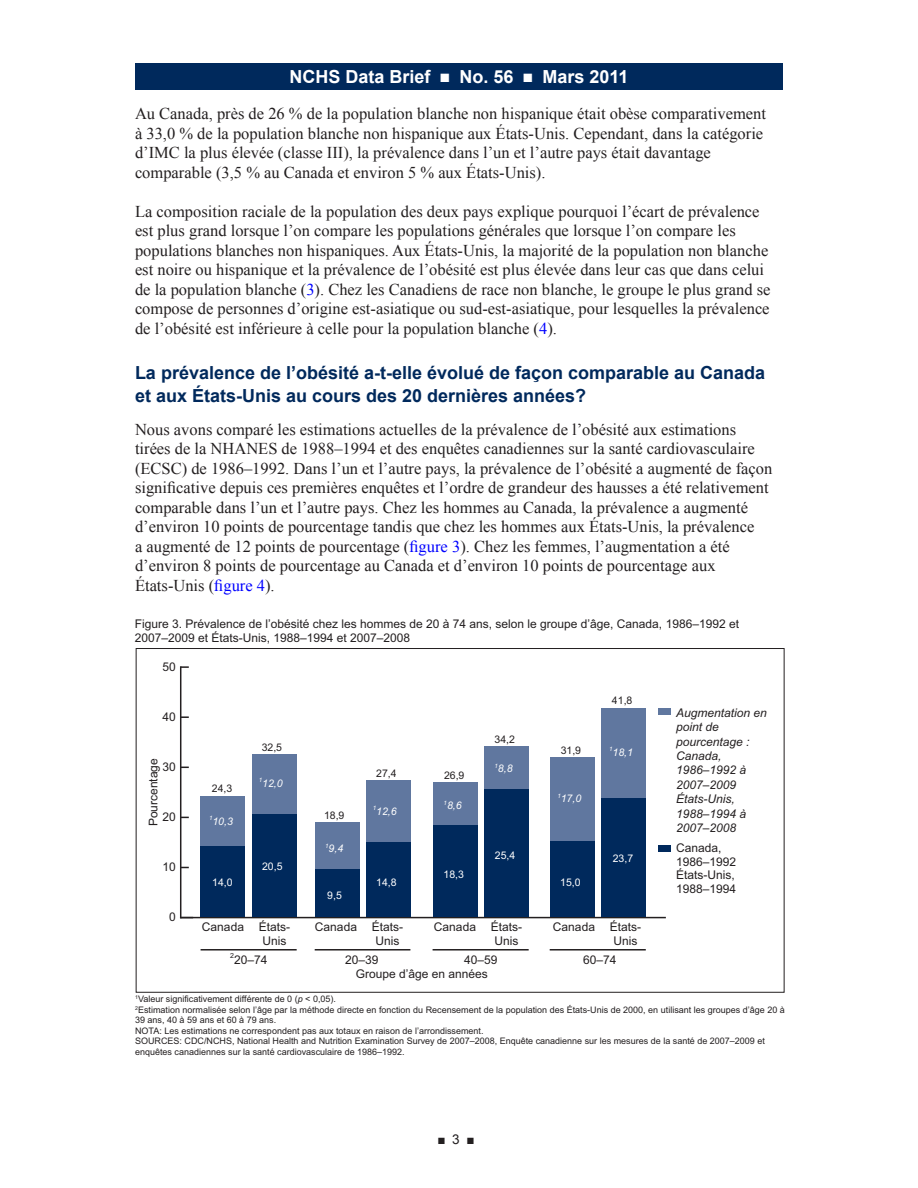
<style>
.page{position:relative;width:918px;height:1188px;background:#fff}
.page>*{position:absolute;margin:0;border:0;box-sizing:border-box;transform-origin:0 0}
.Heading_2{font:700 18px/22.5px "Arial";color:#00295c}
.t1{font:700 18px "Arial";color:#fff}
.t2{font:16.5px/19.5px "Times New Roman";color:#231f20}
.t3{font:13.5px "Arial";color:#231f20}
.t4{font:12px/13.5px "Arial";color:#231f20}
.t5{font:italic 12px/14.4px "Arial";color:#231f20}
.t6{font:italic 10.5px "Arial";color:#fff}
.t7{font:10.5px "Arial";color:#231f20}
.t8{font:10.5px "Arial";color:#fff}
.t9{font:9px/10.5px "Arial";color:#231f20}
.s1{color:#00f}
.s2{font-style:italic}
</style>
<div class="page">
<div style="left:135px;top:63px;width:648px;height:27px;background:#00295c"></div>
<hr style="left:181px;top:917px;width:484px;height:1px;background:#231f20">
<hr style="left:180px;top:667px;width:1px;height:251px;background:#231f20">
<svg style="left:181px;top:716px;width:8px;height:2px"></svg>
<svg style="left:180px;top:666px;width:9px;height:2px"></svg>
<div style="left:201px;top:796px;width:44px;height:51px;background:#60779f"></div>
<div style="left:252px;top:755px;width:45px;height:60px;background:#60779f"></div>
<div style="left:315px;top:823px;width:44px;height:47px;background:#60779f"></div>
<div style="left:366px;top:780px;width:45px;height:63px;background:#60779f"></div>
<div style="left:433px;top:783px;width:45px;height:43px;background:#60779f"></div>
<div style="left:484px;top:746px;width:45px;height:44px;background:#60779f"></div>
<div style="left:550px;top:757px;width:45px;height:85px;background:#60779f"></div>
<div style="left:601px;top:708px;width:45px;height:91px;background:#60779f"></div>
<div style="left:201px;top:847px;width:44px;height:70px;background:#00295c"></div>
<div style="left:252px;top:814px;width:45px;height:103px;background:#00295c"></div>
<div style="left:315px;top:869px;width:44px;height:48px;background:#00295c"></div>
<div style="left:366px;top:843px;width:45px;height:74px;background:#00295c"></div>
<div style="left:433px;top:825px;width:45px;height:92px;background:#00295c"></div>
<div style="left:484px;top:790px;width:45px;height:127px;background:#00295c"></div>
<div style="left:550px;top:842px;width:45px;height:75px;background:#00295c"></div>
<div style="left:601px;top:798px;width:45px;height:119px;background:#00295c"></div>
<hr style="left:201px;top:949px;width:96px;height:2px;background:#231f20">
<hr style="left:315px;top:949px;width:95px;height:2px;background:#231f20">
<hr style="left:433px;top:949px;width:96px;height:2px;background:#231f20">
<hr style="left:550px;top:949px;width:96px;height:2px;background:#231f20">
<div style="left:658px;top:845px;width:12px;height:7px;background:#00295c"></div>
<div style="left:658px;top:708px;width:12px;height:7px;background:#60779f"></div>
<p class="t1" style="left:290px;top:65px;width:340px">NCHS Data Brief ■ No. 56 ■ Mars 2011</p>
<p class="t2" style="left:135px;top:104px;width:633px">Au Canada, près de 26 % de la population blanche non hispanique était obèse comparativement à 33,0 % de la population blanche non hispanique aux États-Unis. Cependant, dans la catégorie d’IMC la plus élevée (classe III), la prévalence dans l’un et l’autre pays était davantage comparable (3,5 % au Canada et environ 5 % aux États-Unis).</p>
<p class="t2" style="left:135px;top:201px;width:637px">La composition raciale de la population des deux pays explique pourquoi l’écart de prévalence est plus grand lorsque l’on compare les populations générales que lorsque l’on compare les populations blanches non hispaniques. Aux États-Unis, la majorité de la population non blanche est noire ou hispanique et la prévalence de l’obésité est plus élevée dans leur cas que dans celui de la population blanche (<span class="s1">3</span>). Chez les Canadiens de race non blanche, le groupe le plus grand se compose de personnes d’origine est-asiatique ou sud-est-asiatique, pour lesquelles la prévalence de l’obésité est inférieure à celle pour la population blanche (<span class="s1">4</span>).</p>
<p class="Heading_2" style="left:135px;top:362px;width:632px">La prévalence de l’obésité a-t-elle évolué de façon comparable au Canada et aux États-Unis au cours des 20 dernières années?</p>
<p class="t2" style="left:135px;top:419px;width:639px">Nous avons comparé les estimations actuelles de la prévalence de l’obésité aux estimations tirées de la NHANES de 1988–1994 et des enquêtes canadiennes sur la santé cardiovasculaire (ECSC) de 1986–1992. Dans l’un et l’autre pays, la prévalence de l’obésité a augmenté de façon significative depuis ces premières enquêtes et l’ordre de grandeur des hausses a été relativement comparable dans l’un et l’autre pays. Chez les hommes au Canada, la prévalence a augmenté d’environ 10 points de pourcentage tandis que chez les hommes aux États-Unis, la prévalence<br>a augmenté de 12 points de pourcentage (<span class="s1">figure 3</span>). Chez les femmes, l’augmentation a été d’environ 8 points de pourcentage au Canada et d’environ 10 points de pourcentage aux États-Unis (<span class="s1">figure 4</span>).</p>
<p class="t4" style="left:135px;top:618px;width:606px">Figure 3. Prévalence de l’obésité chez les hommes de 20 à 74 ans, selon le groupe d’âge, Canada, 1986–1992 et<br>2007–2009 et États-Unis, 1988–1994 et 2007–2008</p>
<p class="t4" style="left:163px;top:660px;width:15px">50</p>
<p class="t4" style="left:163px;top:710px;width:15px">40</p>
<p class="t4" style="left:147px;top:826px;width:70px;rotate:-90deg">Pourcentage</p>
<p class="t4" style="left:163px;top:760px;width:15px">30</p>
<p class="t4" style="left:163px;top:810px;width:15px">20</p>
<p class="t4" style="left:163px;top:860px;width:15px">10</p>
<p class="t4" style="left:169px;top:910px;width:8px">0</p>
<p class="t7" style="left:212px;top:781px;width:22px">24,3</p>
<p class="t6" style="left:209px;top:815px;width:25px"><sup>1</sup>10,3</p>
<p class="t8" style="left:212px;top:876px;width:22px">14,0</p>
<p class="t7" style="left:262px;top:740px;width:22px">32,5</p>
<p class="t6" style="left:259px;top:776px;width:25px"><sup>1</sup>12,0</p>
<p class="t8" style="left:262px;top:859px;width:22px">20,5</p>
<p class="t4" style="left:263px;top:920px;width:29px;text-indent:-61px">Canada États-<br>Unis</p>
<p class="t4" style="left:230px;top:953px;width:39px"><sup>2</sup>20–74</p>
<p class="t7" style="left:324px;top:809px;width:22px">18,9</p>
<p class="t6" style="left:325px;top:842px;width:19px"><sup>1</sup>9,4</p>
<p class="t8" style="left:327px;top:889px;width:16px">9,5</p>
<p class="t7" style="left:376px;top:766px;width:22px">27,4</p>
<p class="t6" style="left:373px;top:805px;width:25px"><sup>1</sup>12,6</p>
<p class="t8" style="left:376px;top:875px;width:22px">14,8</p>
<p class="t4" style="left:376px;top:920px;width:29px;text-indent:-61px">Canada États-<br>Unis</p>
<p class="t4" style="left:345px;top:953px;width:35px">20–39</p>
<p class="t7" style="left:444px;top:769px;width:22px">26,9</p>
<p class="t6" style="left:444px;top:799px;width:19px"><sup>1</sup>8,6</p>
<p class="t8" style="left:444px;top:867px;width:22px">18,3</p>
<p class="t7" style="left:495px;top:732px;width:22px">34,2</p>
<p class="t6" style="left:495px;top:762px;width:20px"><sup>1</sup>8,8</p>
<p class="t8" style="left:495px;top:849px;width:22px">25,4</p>
<p class="t4" style="left:495px;top:920px;width:29px;text-indent:-61px">Canada États-<br>Unis</p>
<p class="t4" style="left:464px;top:953px;width:35px">40–59</p>
<p class="t4" style="left:356px;top:967px;width:134px">Groupe d’âge en années</p>
<p class="t7" style="left:561px;top:743px;width:22px">31,9</p>
<p class="t6" style="left:557px;top:792px;width:25px"><sup>1</sup>17,0</p>
<p class="t8" style="left:560px;top:875px;width:22px">15,0</p>
<p class="t7" style="left:612px;top:694px;width:22px">41,8</p>
<p class="t6" style="left:609px;top:745px;width:25px"><sup>1</sup>18,1</p>
<p class="t8" style="left:613px;top:851px;width:22px">23,7</p>
<p class="t4" style="left:614px;top:920px;width:29px;text-indent:-61px">Canada États-<br>Unis</p>
<p class="t4" style="left:583px;top:953px;width:35px">60–74</p>
<p class="t5" style="left:676px;top:706px;width:92px">Augmentation en point de pourcentage :<br>Canada,<br>1986–1992 à<br>2007–2009<br>États-Unis,<br>1988–1994 à<br>2007–2008</p>
<p class="t4" style="left:676px;top:841px;width:62px">Canada,<br>1986–1992<br>États-Unis,<br>1988–1994</p>
<p class="t9" style="left:135px;top:994px;width:651px"><sup>1</sup>Valeur significativement différente de 0 (<span class="s2">p</span> &lt; 0,05).<br><sup>2</sup>Estimation normalisée selon l’âge par la méthode directe en fonction du Recensement de la population des États-Unis de 2000, en utilisant les groupes d’âge 20 à 39 ans, 40 à 59 ans et 60 à 79 ans.<br>NOTA: Les estimations ne correspondent pas aux totaux en raison de l’arrondissement.<br>SOURCES: CDC/NCHS, National Health and Nutrition Examination Survey de 2007–2008, Enquête canadienne sur les mesures de la santé de 2007–2009 et enquêtes canadiennes sur la santé cardiovasculaire de 1986–1992.</p>
<p class="t3" style="left:437px;top:1130px;width:39px">■ 3 ■</p>
</div>
